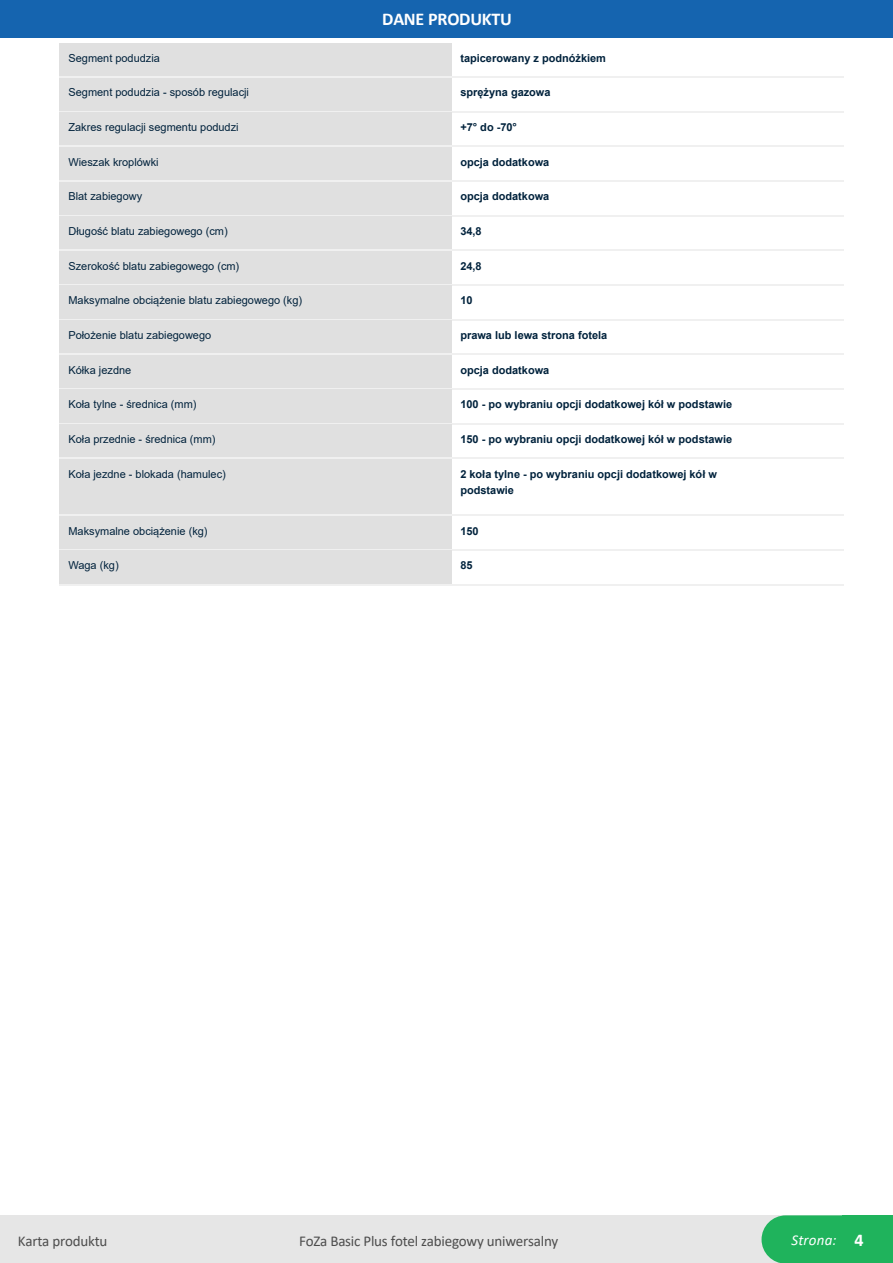
<style>
.page{position:relative;width:893px;height:1263px;background:#fff}
.page>*{position:absolute;margin:0;border:0;box-sizing:border-box;transform-origin:0 0}
.t1{font:700 18px "Calibri";letter-spacing:-.015em;color:#fff}
.t2{font:15px "Calibri";letter-spacing:-.015em;color:#4d4d4d}
.t3{font:italic 15px "Calibri";letter-spacing:.015em;color:#fff}
.t4{font:10.95px "Arial";color:#01223c}
.t5{font:700 10.95px/17px "Arial";color:#01223c}
.s1{font-weight:700;font-style:normal;font-size:18px}
</style>
<div class="page">
<div style="left:0;top:1215px;width:892px;height:48px;background:#e6e6e6"></div>
<div style="left:761px;top:1215px;width:131px;height:48px;background:#1fb35c;border-radius:24px"></div>
<div style="left:842px;top:1215px;width:50px;height:48px;background:#1fb35c"></div>
<div style="left:0;top:0;width:892px;height:38px;background:#1564af"></div>
<div style="left:59px;top:43px;width:393px;height:35px;background:#e0e0e0"></div>
<hr style="left:59px;top:77px;width:393px;height:1px;background:#f0f0f0">
<hr style="left:452px;top:77px;width:391px;height:1px;background:#f0f0f0">
<div style="left:59px;top:78px;width:393px;height:34px;background:#e0e0e0"></div>
<hr style="left:59px;top:111px;width:393px;height:1px;background:#f0f0f0">
<hr style="left:452px;top:111px;width:391px;height:1px;background:#f0f0f0">
<div style="left:59px;top:112px;width:393px;height:35px;background:#e0e0e0"></div>
<hr style="left:59px;top:146px;width:393px;height:1px;background:#f0f0f0">
<hr style="left:452px;top:146px;width:391px;height:1px;background:#f0f0f0">
<div style="left:59px;top:147px;width:393px;height:35px;background:#e0e0e0"></div>
<hr style="left:59px;top:181px;width:393px;height:1px;background:#f0f0f0">
<hr style="left:452px;top:181px;width:391px;height:1px;background:#f0f0f0">
<div style="left:59px;top:182px;width:393px;height:34px;background:#e0e0e0"></div>
<hr style="left:59px;top:215px;width:393px;height:1px;background:#f0f0f0">
<hr style="left:452px;top:215px;width:391px;height:1px;background:#f0f0f0">
<div style="left:59px;top:216px;width:393px;height:35px;background:#e0e0e0"></div>
<hr style="left:59px;top:250px;width:393px;height:1px;background:#f0f0f0">
<hr style="left:452px;top:250px;width:391px;height:1px;background:#f0f0f0">
<div style="left:59px;top:251px;width:393px;height:35px;background:#e0e0e0"></div>
<hr style="left:59px;top:284px;width:393px;height:2px;background:#f0f0f0">
<hr style="left:452px;top:284px;width:391px;height:2px;background:#f0f0f0">
<div style="left:59px;top:286px;width:393px;height:34px;background:#e0e0e0"></div>
<hr style="left:59px;top:319px;width:393px;height:1px;background:#f0f0f0">
<hr style="left:452px;top:319px;width:391px;height:1px;background:#f0f0f0">
<div style="left:59px;top:320px;width:393px;height:35px;background:#e0e0e0"></div>
<hr style="left:59px;top:354px;width:393px;height:1px;background:#f0f0f0">
<hr style="left:452px;top:354px;width:391px;height:1px;background:#f0f0f0">
<div style="left:59px;top:355px;width:393px;height:35px;background:#e0e0e0"></div>
<hr style="left:59px;top:388px;width:393px;height:2px;background:#f0f0f0">
<hr style="left:452px;top:388px;width:391px;height:2px;background:#f0f0f0">
<div style="left:59px;top:390px;width:393px;height:34px;background:#e0e0e0"></div>
<hr style="left:59px;top:423px;width:393px;height:1px;background:#f0f0f0">
<hr style="left:452px;top:423px;width:391px;height:1px;background:#f0f0f0">
<div style="left:59px;top:424px;width:393px;height:35px;background:#e0e0e0"></div>
<hr style="left:59px;top:458px;width:393px;height:1px;background:#f0f0f0">
<hr style="left:452px;top:458px;width:391px;height:1px;background:#f0f0f0">
<div style="left:59px;top:459px;width:393px;height:57px;background:#e0e0e0"></div>
<hr style="left:59px;top:515px;width:393px;height:1px;background:#f0f0f0">
<hr style="left:452px;top:515px;width:391px;height:1px;background:#f0f0f0">
<div style="left:59px;top:516px;width:393px;height:34px;background:#e0e0e0"></div>
<hr style="left:59px;top:549px;width:393px;height:1px;background:#f0f0f0">
<hr style="left:452px;top:549px;width:391px;height:1px;background:#f0f0f0">
<div style="left:59px;top:550px;width:393px;height:35px;background:#e0e0e0"></div>
<hr style="left:59px;top:584px;width:393px;height:1px;background:#f0f0f0">
<hr style="left:452px;top:584px;width:391px;height:1px;background:#f0f0f0">
<h1 class="t1" style="left:382px;top:11px;width:131px">DANE PRODUKTU</h1>
<p class="t4" style="left:68px;top:54px;width:93px">Segment podudzia</p>
<p class="t5" style="left:460px;top:50px;width:147px">tapicerowany z podnóżkiem</p>
<p class="t4" style="left:68px;top:88px;width:182px">Segment podudzia - sposób regulacji</p>
<p class="t5" style="left:460px;top:85px;width:92px">sprężyna gazowa</p>
<p class="t4" style="left:68px;top:123px;width:172px">Zakres regulacji segmentu podudzi</p>
<p class="t5" style="left:460px;top:120px;width:58px">+7° do -70°</p>
<p class="t4" style="left:68px;top:158px;width:92px">Wieszak kroplówki</p>
<p class="t5" style="left:460px;top:154px;width:90px">opcja dodatkowa</p>
<p class="t4" style="left:68px;top:192px;width:75px">Blat zabiegowy</p>
<p class="t5" style="left:460px;top:189px;width:90px">opcja dodatkowa</p>
<p class="t4" style="left:68px;top:227px;width:161px">Długość blatu zabiegowego (cm)</p>
<p class="t5" style="left:460px;top:224px;width:23px">34,8</p>
<p class="t4" style="left:68px;top:262px;width:172px">Szerokość blatu zabiegowego (cm)</p>
<p class="t5" style="left:460px;top:258px;width:23px">24,8</p>
<p class="t4" style="left:68px;top:296px;width:235px">Maksymalne obciążenie blatu zabiegowego (kg)</p>
<p class="t5" style="left:460px;top:293px;width:14px">10</p>
<p class="t4" style="left:68px;top:331px;width:144px">Położenie blatu zabiegowego</p>
<p class="t5" style="left:460px;top:328px;width:148px">prawa lub lewa strona fotela</p>
<p class="t4" style="left:68px;top:366px;width:64px">Kółka jezdne</p>
<p class="t5" style="left:460px;top:362px;width:90px">opcja dodatkowa</p>
<p class="t4" style="left:68px;top:400px;width:130px">Koła tylne - średnica (mm)</p>
<p class="t5" style="left:460px;top:397px;width:273px">100 - po wybraniu opcji dodatkowej kół w podstawie</p>
<p class="t4" style="left:68px;top:435px;width:148px">Koła przednie - średnica (mm)</p>
<p class="t5" style="left:460px;top:432px;width:273px">150 - po wybraniu opcji dodatkowej kół w podstawie</p>
<p class="t4" style="left:68px;top:470px;width:159px">Koła jezdne - blokada (hamulec)</p>
<p class="t5" style="left:460px;top:466px;width:258px">2 koła tylne - po wybraniu opcji dodatkowej kół w podstawie</p>
<p class="t4" style="left:68px;top:527px;width:141px">Maksymalne obciążenie (kg)</p>
<p class="t5" style="left:460px;top:523px;width:20px">150</p>
<p class="t4" style="left:68px;top:561px;width:52px">Waga (kg)</p>
<p class="t5" style="left:460px;top:558px;width:14px">85</p>
<h2 class="t2" style="left:18px;top:1235px;width:91px">Karta produktu</h2>
<h2 class="t2" style="left:299px;top:1235px;width:261px">FoZa Basic Plus fotel zabiegowy uniwersalny</h2>
<h2 class="t3" style="left:791px;top:1234px;width:74px">Strona: <span class="s1">4</span></h2>
</div>
